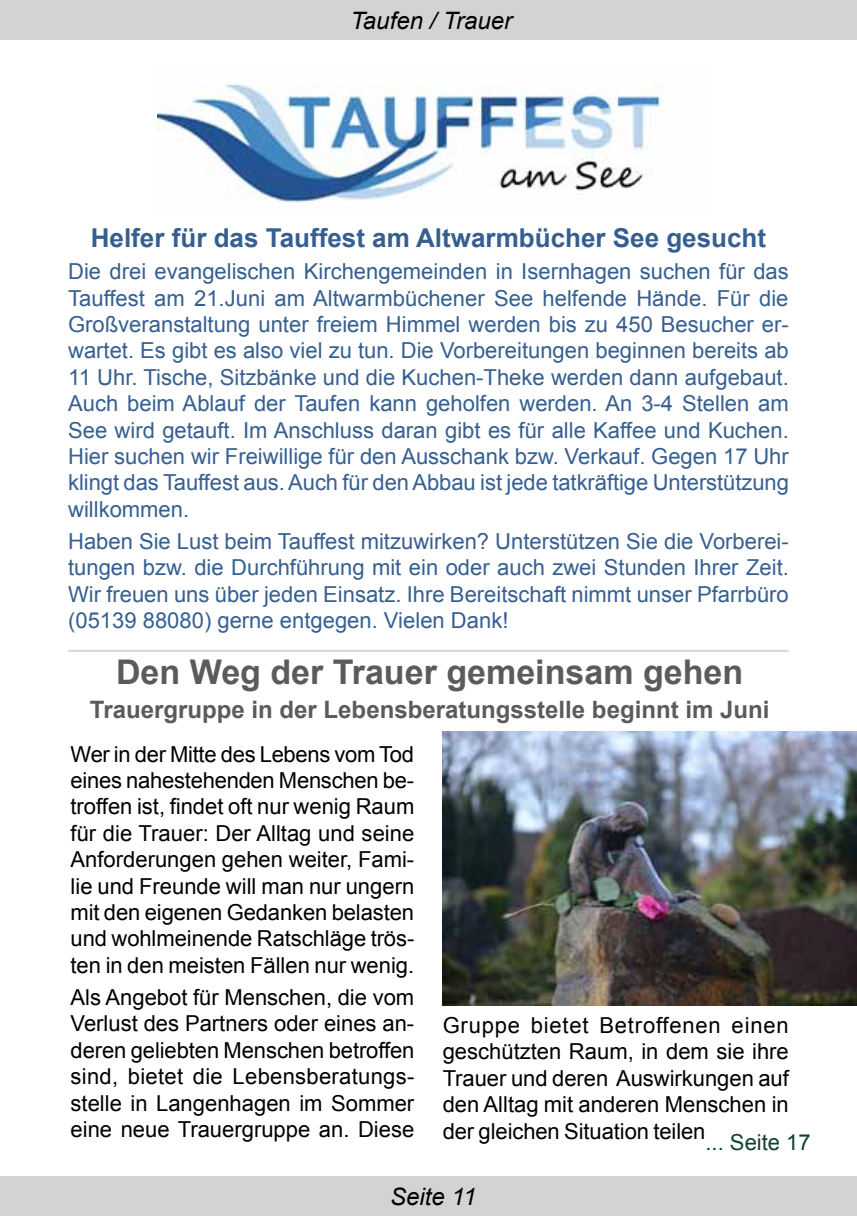
<style>
.page{position:relative;width:857px;height:1219px;background:#fff}
.page>*{position:absolute;margin:0;border:0;box-sizing:border-box;transform-origin:0 0}
.t1{font:700 34px "Arial";color:#5a5b5d}
.t2{font:700 26px "Arial";color:#365f91}
.t3{font:700 24px "Arial";color:#5a5b5d}
.t4{font:italic 24px "Arial";color:#000}
.t5{font:22px/26.4px "Arial";color:#365f91;text-align:justify}
.t6{font:22px/26.4px "Arial";color:#000;text-align:justify}
.t7{font:22px "Arial";color:#0f412b}
</style>
<div class="page">
<div style="left:0;top:0;width:856px;height:40px;background:#d1d3d4"></div>
<div style="left:0;top:1176px;width:856px;height:40px;background:#d1d3d4"></div>
<img style="left:157px;top:84px;width:507px;height:119px">
<img style="left:442px;top:731px;width:414px;height:274px">
<hr style="left:68px;top:650px;width:720px;height:2px;background:#d7d8da">
<p class="t4" style="left:350px;top:5px;width:163px">Taufen / Trauer</p>
<p class="t2" style="left:91px;top:221px;width:676px">Helfer für das Tauffest am Altwarmbücher See gesucht</p>
<p class="t5" style="left:68px;top:259px;width:722px">Die drei evangelischen Kirchengemeinden in Isernhagen suchen für das Tauffest am 21.Juni am Altwarmbüchener See helfende Hände. Für die Großveranstaltung unter freiem Himmel werden bis zu 450 Besucher er&shy;wartet. Es gibt es also viel zu tun. Die Vorbereitungen beginnen bereits ab 11 Uhr. Tische, Sitzbänke und die Kuchen-Theke werden dann aufgebaut.<br>Auch beim Ablauf der Taufen kann geholfen werden. An 3-4 Stellen am See wird getauft. Im Anschluss daran gibt es für alle Kaffee und Kuchen.<br>Hier suchen wir Freiwillige für den Ausschank bzw. Verkauf. Gegen 17 Uhr klingt das Tauffest aus. Auch für den Abbau ist jede tatkräftige Unterstützung willkommen.</p>
<p class="t5" style="left:68px;top:528px;width:722px">Haben Sie Lust beim Tauffest mitzuwirken? Unterstützen Sie die Vorberei&shy;tungen bzw. die Durchführung mit ein oder auch zwei Stunden Ihrer Zeit.<br>Wir freuen uns über jeden Einsatz. Ihre Bereitschaft nimmt unser Pfarrbüro (05139 88080) gerne entgegen. Vielen Dank!</p>
<h1 class="t1" style="left:116px;top:649px;width:628px">Den Weg der Trauer gemeinsam gehen</h1>
<p class="t3" style="left:90px;top:693px;width:680px">Trauergruppe in der Lebensberatungsstelle beginnt im Juni</p>
<p class="t6" style="left:70px;top:741px;width:345px">Wer in der Mitte des Lebens vom Tod eines nahestehenden Menschen be&shy;troffen ist, findet oft nur wenig Raum für die Trauer: Der Alltag und seine Anforderungen gehen weiter, Fami&shy;lie und Freunde will man nur ungern mit den eigenen Gedanken belasten und wohlmeinende Ratschläge trös&shy;ten in den meisten Fällen nur wenig.</p>
<p class="t6" style="left:70px;top:984px;width:345px">Als Angebot für Menschen, die vom Verlust des Partners oder eines an&shy;deren geliebten Menschen betroffen sind, bietet die Lebensberatungs&shy;stelle in Langenhagen im Sommer eine neue Trauergruppe an. Diese</p>
<p class="t6" style="left:442px;top:1012px;width:347px">Gruppe bietet Betroffenen einen geschützten Raum, in dem sie ihre Trauer und deren Auswirkungen auf den Alltag mit anderen Menschen in der gleichen Situation teilen</p>
<p class="t7" style="left:705px;top:1128px;width:107px">... Seite 17</p>
<p class="t4" style="left:390px;top:1181px;width:88px">Seite 11</p>
</div>
